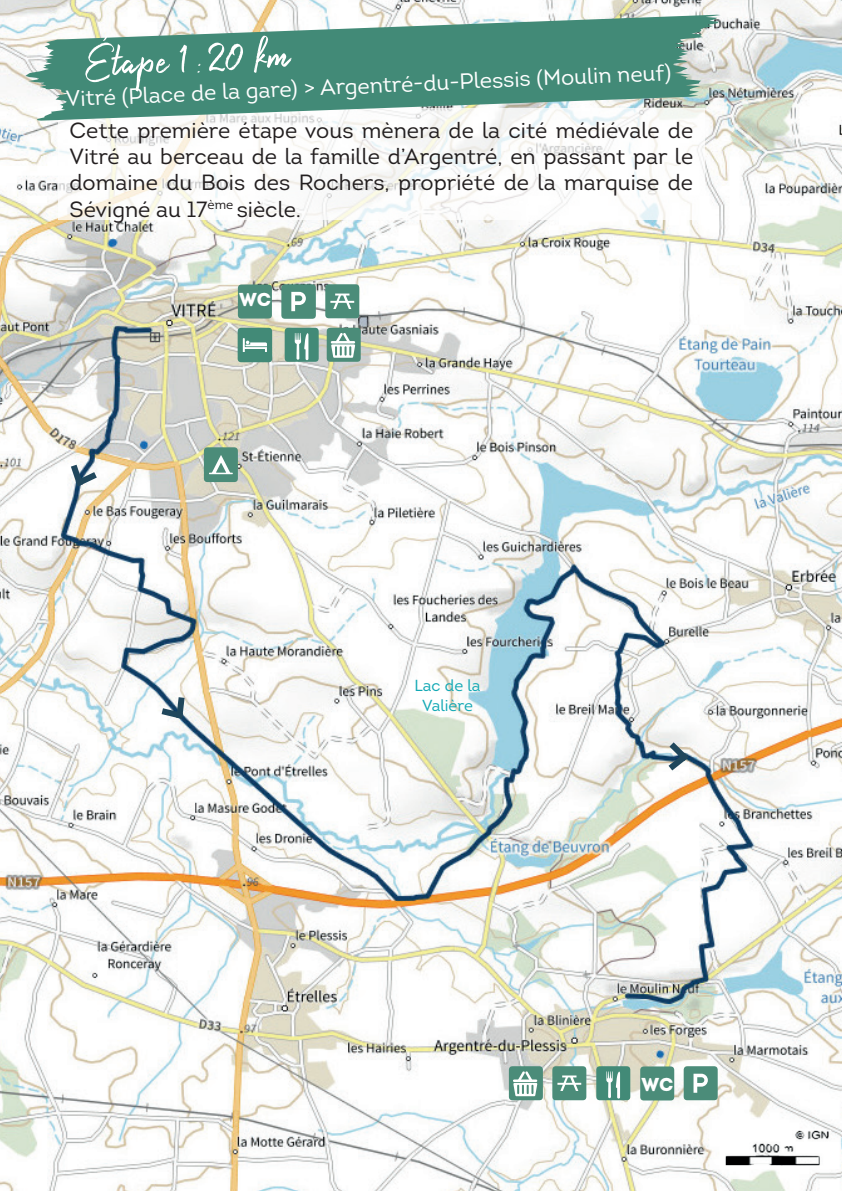
<style>
.page{position:relative;width:842px;height:1191px;background:#fff}
.page>*{position:absolute;margin:0;border:0;box-sizing:border-box;transform-origin:0 0}
.t1{font:60px "Harista";color:#fff}
.t2{font:22px/26.4px "Intro";color:#231f20;text-align:justify}
.t3{font:22px "Intro";color:#fff}
.t4{font:900 18.8px "Intro";color:#fff}
.t5{font:16px/19.2px "Intro";color:#11a8b4;text-align:center}
</style>
<div class="page">
<img style="left:0;top:0;width:842px;height:1191px">
<svg style="left:58px;top:121px;width:646px;height:99px"></svg>
<svg style="left:26px;top:15px;width:695px;height:106px;fill:#428a77"></svg>
<svg style="left:281px;top:284px;width:35px;height:35px"></svg>
<svg style="left:204px;top:447px;width:34px;height:35px"></svg>
<svg style="left:325px;top:284px;width:34px;height:34px"></svg>
<svg style="left:552px;top:1066px;width:34px;height:34px"></svg>
<svg style="left:238px;top:284px;width:34px;height:34px"></svg>
<svg style="left:684px;top:1066px;width:34px;height:34px"></svg>
<svg style="left:640px;top:1066px;width:34px;height:34px"></svg>
<svg style="left:285px;top:328px;width:34px;height:34px"></svg>
<svg style="left:596px;top:1066px;width:34px;height:34px"></svg>
<svg style="left:238px;top:328px;width:34px;height:34px"></svg>
<svg style="left:509px;top:1066px;width:34px;height:34px"></svg>
<svg style="left:327px;top:328px;width:34px;height:34px"></svg>
<svg style="left:155px;top:691px;width:35px;height:33px"></svg>
<svg style="left:662px;top:736px;width:33px;height:40px"></svg>
<svg style="left:66px;top:458px;width:38px;height:35px"></svg>
<img style="left:726px;top:1130px;width:104px;height:35px">
<svg style="left:197px;top:64px;width:4px;height:9px"></svg>
<h1 class="t1" style="left:84px;top:27px;width:206px;rotate:-3deg">Étape 1 20 km</h1>
<p class="t3" style="left:65px;top:82px;width:607px;rotate:-2deg">Vitré (Place de la gare) &gt; Argentré-du-Plessis (Moulin neuf)</p>
<p class="t2" style="left:69px;top:117px;width:625px">Cette première étape vous mènera de la cité médiévale de Vitré au berceau de la famille d’Argentré, en passant par le domaine du Bois des Rochers, propriété de la marquise de Sévigné au 17<sup>ème</sup> siècle.</p>
<p class="t4" style="left:239px;top:287px;width:33px">WC</p>
<p class="t5" style="left:415px;top:676px;width:67px">Lac de la<br>Valière</p>
<p class="t4" style="left:642px;top:1072px;width:33px">WC</p>
</div>
